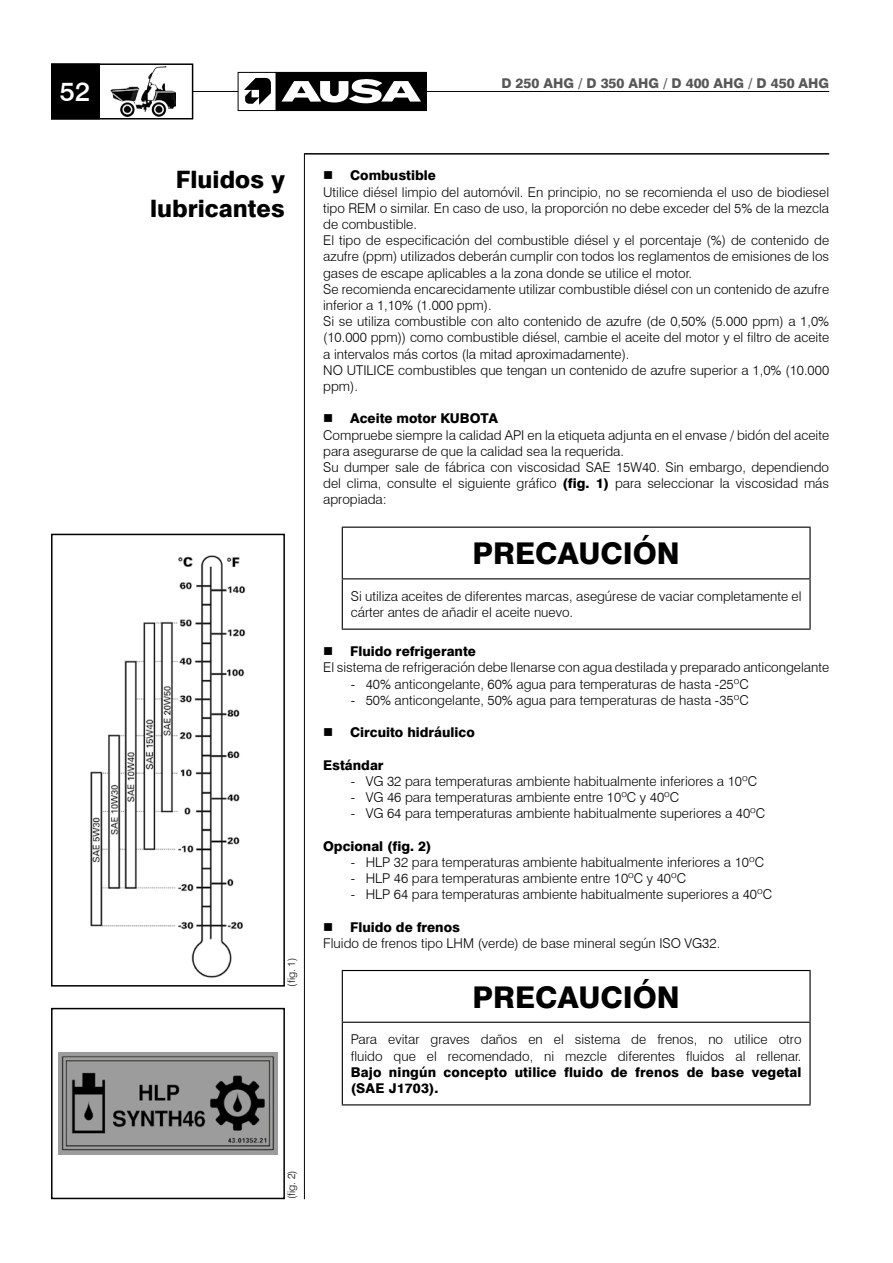
<style>
.page{position:relative;width:893px;height:1263px;background:#fff}
.page>*{position:absolute;margin:0;border:0;box-sizing:border-box;transform-origin:0 0}
.t1{font:800 30px "Swiss 721 BT";color:#000}
.t2{font:500 27px "Swiss 721 BT";color:#fff}
.t3{font:800 24px/28.8px "Swiss 721 BT";color:#000;text-align:right}
.t4{font:300 13.5px/16.2px "Swiss 721 BT";color:#000}
.t5{font:800 13.5px/16.2px "Swiss 721 BT";letter-spacing:.01em;color:#000}
.t6{font:800 13.5px "Swiss 721 BT";color:#575756}
.t7{font:300 10.5px "Swiss 721 BT";color:#000}
.s1{font-weight:800}
</style>
<div class="page">
<hr style="left:427px;top:91px;width:402px;height:1px;background:#000">
<div style="left:238px;top:72px;width:39px;height:39px;border:1px solid #000"></div>
<div style="left:276px;top:72px;width:150px;height:39px;background:#000"></div>
<svg style="left:244px;top:78px;width:27px;height:27px"></svg>
<svg style="left:282px;top:79px;width:139px;height:25px"></svg>
<hr style="left:192px;top:91px;width:46px;height:1px;background:#000">
<div style="left:51px;top:64px;width:48px;height:55px;background:#000"></div>
<div style="left:51px;top:63px;width:49px;height:56px;border:2px solid #000"></div>
<div style="left:51px;top:63px;width:142px;height:56px;border:2px solid #000"></div>
<img style="left:110px;top:67px;width:65px;height:50px">
<hr style="left:304px;top:153px;width:1px;height:1046px;background:#000">
<hr style="left:305px;top:153px;width:524px;height:2px;background:#000">
<hr style="left:342px;top:527px;width:469px;height:1px;background:#000">
<hr style="left:342px;top:528px;width:1px;height:50px;background:#000">
<hr style="left:809px;top:528px;width:2px;height:50px;background:#000">
<hr style="left:342px;top:578px;width:469px;height:1px;background:#000">
<hr style="left:342px;top:579px;width:1px;height:50px;background:#000">
<hr style="left:809px;top:579px;width:2px;height:50px;background:#000">
<hr style="left:342px;top:629px;width:469px;height:1px;background:#000">
<hr style="left:342px;top:970px;width:469px;height:1px;background:#000">
<hr style="left:342px;top:971px;width:1px;height:51px;background:#000">
<hr style="left:809px;top:971px;width:2px;height:51px;background:#000">
<hr style="left:342px;top:1022px;width:469px;height:1px;background:#000">
<hr style="left:342px;top:1023px;width:1px;height:81px;background:#000">
<hr style="left:809px;top:1023px;width:2px;height:81px;background:#000">
<hr style="left:342px;top:1104px;width:469px;height:1px;background:#000">
<img style="left:90px;top:555px;width:156px;height:423px">
<div style="left:51px;top:534px;width:234px;height:452px;border:2px solid #000"></div>
<img style="left:59px;top:1053px;width:218px;height:101px">
<div style="left:51px;top:1008px;width:234px;height:191px;border:2px solid #000"></div>
<h2 class="t2" style="left:60px;top:75px;width:32px">52</h2>
<p class="t6" style="left:502px;top:75px;width:329px">D 250 AHG / D 350 AHG / D 400 AHG / D 450 AHG</p>
<h3 class="t3" style="left:150px;top:165px;width:136px">Fluidos y lubricantes</h3>
<p class="t4" style="left:323px;top:167px;width:508px">■ <span class="s1">Combustible<br></span>Utilice diésel limpio del automóvil. En principio, no se recomienda el uso de biodiesel tipo REM o similar. En caso de uso, la proporción no debe exceder del 5% de la mezcla de combustible.<br>El tipo de especificación del combustible diésel y el porcentaje (%) de contenido de azufre (ppm) utilizados deberán cumplir con todos los reglamentos de emisiones de los gases de escape aplicables a la zona donde se utilice el motor.<br>Se recomienda encarecidamente utilizar combustible diésel con un contenido de azufre inferior a 1,10% (1.000 ppm).<br>Si se utiliza combustible con alto contenido de azufre (de 0,50% (5.000 ppm) a 1,0% (10.000 ppm)) como combustible diésel, cambie el aceite del motor y el filtro de aceite a intervalos más cortos (la mitad aproximadamente).<br>NO UTILICE combustibles que tengan un contenido de azufre superior a 1,0% (10.000 ppm).</p>
<p class="t4" style="left:323px;top:410px;width:507px">■ <span class="s1">Aceite motor KUBOTA<br></span>Compruebe siempre la calidad API en la etiqueta adjunta en el envase / bidón del aceite para asegurarse de que la calidad sea la requerida.<br>Su dumper sale de fábrica con viscosidad SAE 15W40. Sin embargo, dependiendo del clima, consulte el siguiente gráfico <span class="s1">(fig. 1)</span> para seleccionar la viscosidad más apropiada:</p>
<h1 class="t1" style="left:472px;top:535px;width:209px">PRECAUCIÓN</h1>
<p class="t4" style="left:351px;top:588px;width:452px">Si utiliza aceites de diferentes marcas, asegúrese de vaciar completamente el cárter antes de añadir el aceite nuevo.</p>
<p class="t4" style="left:323px;top:643px;width:507px">■ <span class="s1">Fluido refrigerante<br></span>El sistema de refrigeración debe llenarse con agua destilada y preparado anticongelante</p>
<p class="t4" style="left:351px;top:675px;width:399px">- 40% anticongelante, 60% agua para temperaturas de hasta -25ºC</p>
<p class="t4" style="left:351px;top:692px;width:399px">- 50% anticongelante, 50% agua para temperaturas de hasta -35ºC</p>
<p class="t5" style="left:323px;top:724px;width:153px">■ Circuito hidráulico</p>
<p class="t5" style="left:323px;top:756px;width:62px">Estándar</p>
<p class="t4" style="left:351px;top:773px;width:408px">- VG 32 para temperaturas ambiente habitualmente inferiores a 10ºC</p>
<p class="t4" style="left:351px;top:789px;width:330px">- VG 46 para temperaturas ambiente entre 10ºC y 40ºC</p>
<p class="t4" style="left:351px;top:805px;width:416px">- VG 64 para temperaturas ambiente habitualmente superiores a 40ºC</p>
<p class="t5" style="left:323px;top:837px;width:110px">Opcional (fig. 2)</p>
<p class="t4" style="left:351px;top:854px;width:415px">- HLP 32 para temperaturas ambiente habitualmente inferiores a 10ºC</p>
<p class="t4" style="left:351px;top:870px;width:337px">- HLP 46 para temperaturas ambiente entre 10ºC y 40ºC</p>
<p class="t4" style="left:351px;top:886px;width:423px">- HLP 64 para temperaturas ambiente habitualmente superiores a 40ºC</p>
<p class="t5" style="left:350px;top:918px;width:111px">Fluido de frenos</p>
<p class="t4" style="left:323px;top:935px;width:399px">Fluido de frenos tipo LHM (verde) de base mineral según ISO VG32.</p>
<h1 class="t1" style="left:472px;top:979px;width:209px">PRECAUCIÓN</h1>
<p class="t4" style="left:351px;top:1031px;width:452px">Para evitar graves daños en el sistema de frenos, no utilice otro fluido que el recomendado, ni mezcle diferentes fluidos al rellenar.</p>
<p class="t5" style="left:351px;top:1064px;width:452px">Bajo ningún concepto utilice fluido de frenos de base vegetal (SAE J1703).</p>
<p class="t7" style="left:285px;top:986px;width:30px;rotate:-90deg">(fig. 1)</p>
<p class="t7" style="left:285px;top:1199px;width:30px;rotate:-90deg">(fig. 2)</p>
</div>
